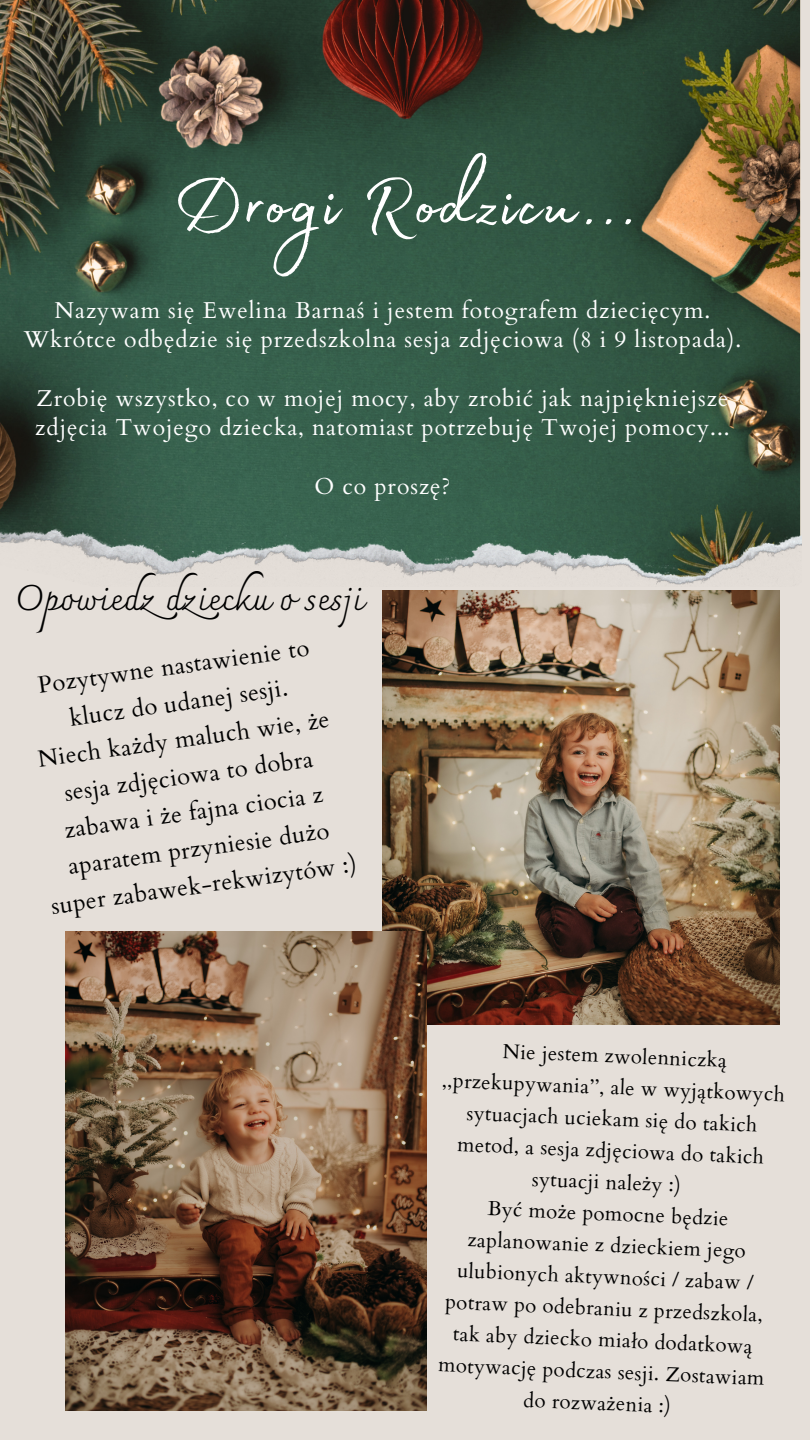
<style>
.page{position:relative;width:810px;height:1440px;background:#e5dfd9}
.page>*{position:absolute;margin:0;border:0;box-sizing:border-box;transform-origin:0 0}
.t1{font:93px "Madelyn Fill";letter-spacing:.02em;color:#fff}
.t2{font:35.2px "Charmonman";color:#000}
.t3{font:23.7px/36.7px "Cardo";color:#000;text-align:center}
.t4{font:23px/29.2px "Cardo";letter-spacing:.04em;color:#fff;text-align:center}
.t5{font:20.3px/31.6px "Cardo";color:#000;text-align:center}
</style>
<div class="page">
<img style="left:0;top:0;width:800px;height:524px">
<img style="left:0;top:524px;width:802px;height:61px">
<img style="left:382px;top:591px;width:397px;height:433px">
<img style="left:66px;top:932px;width:360px;height:479px">
<p class="t1" style="left:173px;top:134px;width:465px">Drogi Rodzicu...</p>
<p class="t4" style="left:24px;top:296px;width:719px">Nazywam się Ewelina Barnaś i jestem fotografem dziecięcym.<br>Wkrótce odbędzie się przedszkolna sesja zdjęciowa (8 i 9 listopada).</p>
<p class="t4" style="left:35px;top:384px;width:696px;text-align:left">Zrobię wszystko, co w mojej mocy, aby zrobić jak najpiękniejsze zdjęcia Twojego dziecka, natomiast potrzebuję Twojej pomocy...</p>
<p class="t4" style="left:314px;top:472px;width:137px">O co proszę?</p>
<p class="t2" style="left:15px;top:578px;width:349px">Opowiedzdziecku o sesji</p>
<p class="t3" style="left:36px;top:668px;width:275px;rotate:-8deg">Pozytywne nastawienie to klucz do udanej sesji.</p>
<p class="t3" style="left:28px;top:743px;width:309px;rotate:-8deg">Niech każdy maluch wie, że sesja zdjęciowa to dobra zabawa i że fajna ciocia z aparatem przyniesie dużo super zabawek-rekwizytów :)</p>
<p class="t5" style="left:444px;top:1034px;width:345px;rotate:2deg">Nie jestem zwolenniczką ,,przekupywania’’, ale w wyjątkowych sytuacjach uciekam się do takich metod, a sesja zdjęciowa do takich sytuacji należy :)</p>
<p class="t5" style="left:445px;top:1193px;width:328px;rotate:2deg">Być może pomocne będzie zaplanowanie z dzieckiem jego ulubionych aktywności / zabaw / potraw po odebraniu z przedszkola, tak aby dziecko miało dodatkową motywację podczas sesji. Zostawiam do rozważenia :)</p>
</div>
